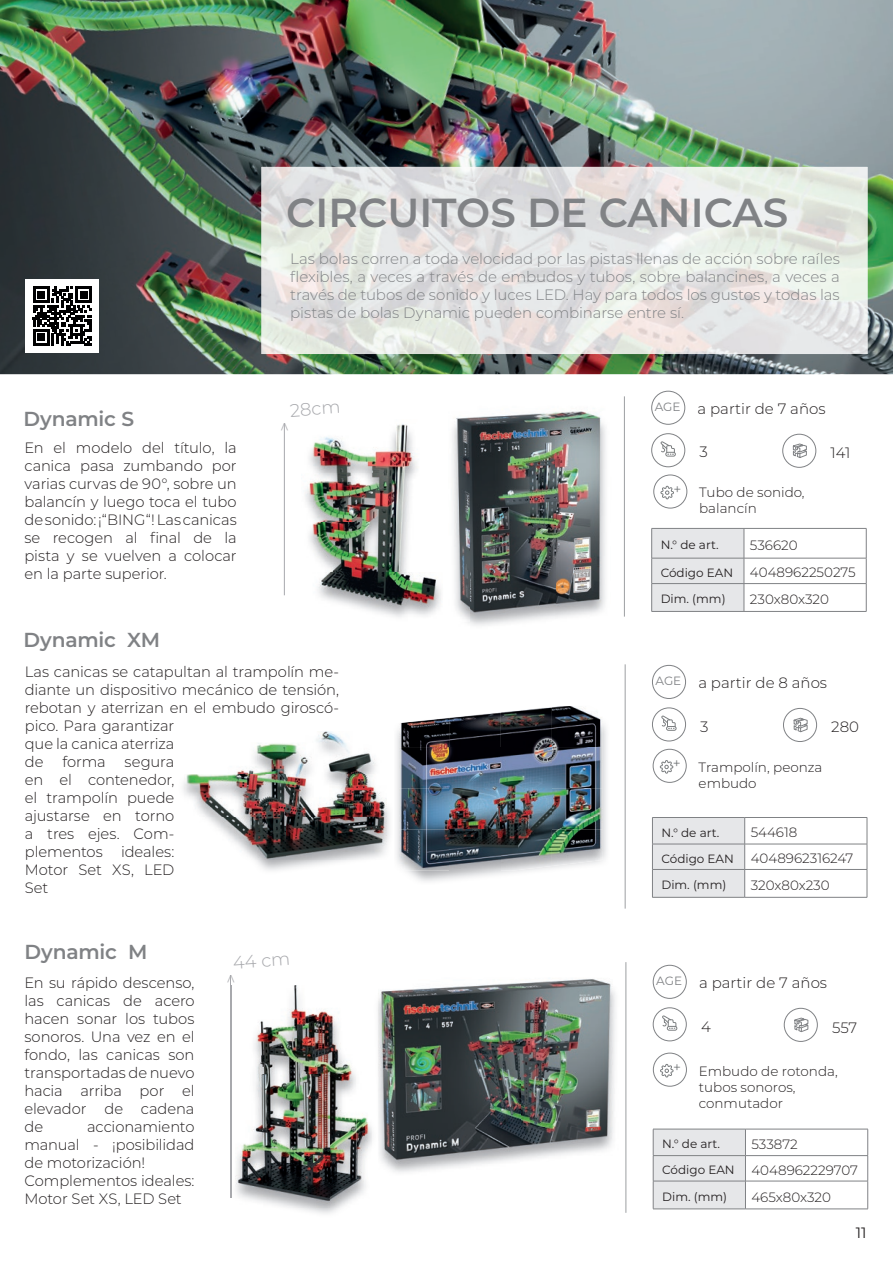
<style>
.page{position:relative;width:893px;height:1263px;background:#fff}
.page>*{position:absolute;margin:0;border:0;box-sizing:border-box;transform-origin:0 0}
.t1{font:600 40.5px "Montserrat";color:#808285}
.t2{font:600 20.25px "Montserrat";letter-spacing:-.01em;color:#808285}
.t3{font:300 18px "Montserrat";color:#a8a9ad}
.t4{font:300 15px/18px "Montserrat";letter-spacing:-.005em;color:#231f20;text-align:justify}
.t5{font:300 15px/18px "Montserrat";letter-spacing:-.005em;color:#808285;text-align:justify}
.t6{font:15px "Montserrat";color:#231f20}
.t7{font:100 13.8px "Montserrat";color:#7c7f81}
.t8{font:300 13.5px/16.2px "Montserrat";color:#231f20}
.t9{font:12px "Montserrat";color:#231f20}
.s1{font-weight:400;font-size:12px}
</style>
<div class="page">
<img style="left:0;top:0;width:893px;height:374px">
<img style="left:261px;top:167px;width:235px;height:187px">
<img style="left:496px;top:167px;width:134px;height:187px">
<img style="left:602px;top:167px;width:265px;height:178px">
<img style="left:271px;top:314px;width:255px;height:40px">
<img style="left:630px;top:307px;width:237px;height:47px">
<hr style="left:284px;top:423px;width:1px;height:172px;background:#a8a9ad">
<hr style="left:230px;top:975px;width:1px;height:222px;background:#a8a9ad">
<img style="left:456px;top:412px;width:100px;height:86px">
<img style="left:556px;top:412px;width:50px;height:206px">
<img style="left:469px;top:498px;width:87px;height:88px">
<img style="left:468px;top:586px;width:88px;height:40px">
<img style="left:399px;top:718px;width:51px;height:153px">
<img style="left:450px;top:712px;width:51px;height:159px">
<img style="left:501px;top:706px;width:102px;height:123px">
<img style="left:501px;top:829px;width:51px;height:42px">
<img style="left:552px;top:829px;width:51px;height:37px">
<img style="left:378px;top:983px;width:142px;height:95px">
<img style="left:520px;top:979px;width:96px;height:181px">
<img style="left:378px;top:1078px;width:143px;height:94px">
<img style="left:305px;top:424px;width:136px;height:193px">
<img style="left:305px;top:424px;width:41px;height:46px">
<img style="left:452px;top:419px;width:17px;height:202px">
<img style="left:183px;top:784px;width:207px;height:87px">
<img style="left:184px;top:731px;width:202px;height:129px">
<img style="left:231px;top:986px;width:1px;height:211px">
<img style="left:235px;top:986px;width:133px;height:222px">
<img style="left:357px;top:986px;width:18px;height:193px">
<div style="left:26px;top:279px;width:73px;height:74px;background:#fff"></div>
<svg style="left:33px;top:287px;width:59px;height:59px"></svg>
<hr style="left:33px;top:343px;width:16px;height:3px;background:#000001">
<div style="left:38px;top:334px;width:7px;height:7px;background:#000001"></div>
<hr style="left:744px;top:528px;width:122px;height:1px;background:#808285">
<hr style="left:744px;top:558px;width:122px;height:1px;background:#808285">
<hr style="left:744px;top:583px;width:122px;height:1px;background:#808285">
<svg style="left:651px;top:528px;width:94px;height:83px;background:#e0e1e3"></svg>
<svg style="left:866px;top:529px;width:1px;height:82px"></svg>
<hr style="left:651px;top:611px;width:93px;height:1px;background:#808285">
<hr style="left:744px;top:611px;width:122px;height:1px;background:#808285">
<div style="left:651px;top:391px;width:34px;height:33px;border:1px solid #808285;border-radius:50%"></div>
<div style="left:782px;top:434px;width:34px;height:33px;border:1px solid #808285;border-radius:50%"></div>
<div style="left:651px;top:433px;width:34px;height:34px;border:1px solid #808285;border-radius:50%"></div>
<div style="left:665px;top:452px;width:11px;height:4px;border:1px solid #7c7f81;border-radius:2px"></div>
<svg style="left:660px;top:441px;width:15px;height:14px"></svg>
<svg style="left:792px;top:443px;width:15px;height:15px"></svg>
<hr style="left:624px;top:396px;width:1px;height:221px;background:#9d9fa2">
<hr style="left:745px;top:817px;width:122px;height:1px;background:#808285">
<hr style="left:745px;top:844px;width:122px;height:1px;background:#808285">
<hr style="left:745px;top:869px;width:122px;height:1px;background:#808285">
<svg style="left:652px;top:817px;width:93px;height:80px;background:#e0e1e3"></svg>
<svg style="left:867px;top:818px;width:1px;height:79px"></svg>
<hr style="left:652px;top:897px;width:93px;height:1px;background:#808285">
<hr style="left:745px;top:897px;width:122px;height:1px;background:#808285">
<div style="left:652px;top:665px;width:34px;height:34px;border:1px solid #808285;border-radius:50%"></div>
<div style="left:783px;top:708px;width:34px;height:34px;border:1px solid #808285;border-radius:50%"></div>
<div style="left:652px;top:708px;width:34px;height:33px;border:1px solid #808285;border-radius:50%"></div>
<div style="left:666px;top:726px;width:10px;height:5px;border:1px solid #7c7f81;border-radius:2px"></div>
<svg style="left:661px;top:715px;width:15px;height:14px"></svg>
<svg style="left:793px;top:717px;width:15px;height:15px"></svg>
<hr style="left:625px;top:664px;width:1px;height:245px;background:#9d9fa2">
<hr style="left:745px;top:1129px;width:123px;height:1px;background:#808285">
<hr style="left:745px;top:1155px;width:123px;height:1px;background:#808285">
<hr style="left:745px;top:1181px;width:123px;height:1px;background:#808285">
<svg style="left:653px;top:1129px;width:93px;height:80px;background:#e0e1e3"></svg>
<svg style="left:867px;top:1129px;width:1px;height:80px"></svg>
<hr style="left:653px;top:1209px;width:92px;height:1px;background:#808285">
<hr style="left:745px;top:1209px;width:123px;height:1px;background:#808285">
<div style="left:653px;top:965px;width:33px;height:33px;border:1px solid #808285;border-radius:50%"></div>
<div style="left:784px;top:1008px;width:33px;height:33px;border:1px solid #808285;border-radius:50%"></div>
<div style="left:653px;top:1007px;width:33px;height:34px;border:1px solid #808285;border-radius:50%"></div>
<div style="left:667px;top:1026px;width:10px;height:4px;border:1px solid #7c7f81;border-radius:2px"></div>
<svg style="left:662px;top:1015px;width:15px;height:14px"></svg>
<svg style="left:794px;top:1017px;width:14px;height:15px"></svg>
<hr style="left:625px;top:962px;width:1px;height:251px;background:#9d9fa2">
<div style="left:654px;top:475px;width:33px;height:33px;border:1px solid #808285;border-radius:50%"></div>
<svg style="left:660px;top:486px;width:14px;height:13px"></svg>
<div style="left:653px;top:749px;width:33px;height:33px;border:1px solid #808285;border-radius:50%"></div>
<svg style="left:660px;top:760px;width:13px;height:14px"></svg>
<div style="left:653px;top:1053px;width:34px;height:33px;border:1px solid #808285;border-radius:50%"></div>
<svg style="left:660px;top:1064px;width:14px;height:14px"></svg>
<h1 class="t1" style="left:286px;top:184px;width:504px">CIRCUITOS DE CANICAS</h1>
<h2 class="t2" style="left:23px;top:405px;width:112px">Dynamic S</h2>
<p class="t4" style="left:24px;top:438px;width:214px">En el modelo del título, la canica pasa zumbando por varias curvas de 90°, sobre un balancín y luego toca el tubo de sonido: ¡“BING“! Las canicas se recogen al final de la pista y se vuelven a colocar en la parte superior.</p>
<h2 class="t2" style="left:23px;top:625px;width:138px">Dynamic XM</h2>
<p class="t5" style="left:290px;top:250px;width:551px">Las bolas corren a toda velocidad por las pistas llenas de acción sobre raíles flexibles, a veces a través de embudos y tubos, sobre balancines, a veces a través de tubos de sonido y luces LED. Hay para todos los gustos y todas las pistas de bolas Dynamic pueden combinarse entre sí.</p>
<p class="t3" style="left:289px;top:398px;width:52px;rotate:-4deg">28cm</p>
<p class="t3" style="left:279px;top:414px;width:12px">^</p>
<p class="t4" style="left:655px;top:399px;width:172px"><sup>AGE</sup> a partir de 7 años</p>
<p class="t4" style="left:699px;top:443px;width:10px">3</p>
<p class="t4" style="left:830px;top:443px;width:22px">141</p>
<p class="t7" style="left:673px;top:480px;width:9px">+</p>
<p class="t8" style="left:699px;top:483px;width:107px">Tubo de sonido, balancín</p>
<p class="t9" style="left:661px;top:537px;width:59px">N.° de art.</p>
<p class="t8" style="left:661px;top:531px;width:197px;line-height:27.6px;text-indent:89px">536620<br><span class="s1">Código EAN</span> 4048962250275</p>
<p class="t9" style="left:661px;top:591px;width:66px">Dim. (mm)</p>
<p class="t8" style="left:750px;top:591px;width:81px">230x80x320</p>
<p class="t4" style="left:25px;top:662px;width:316px;text-align:left">Las canicas se catapultan al trampolín me&shy;diante un dispositivo mecánico de tensión, rebotan y aterrizan en el embudo giroscó&shy;pico. Para garantizar<br>que la canica aterriza<br>de</p>
<p class="t4" style="left:655px;top:673px;width:173px"><sup>AGE</sup> a partir de 8 años</p>
<p class="t4" style="left:700px;top:717px;width:10px">3</p>
<p class="t4" style="left:831px;top:717px;width:29px">280</p>
<p class="t4" style="left:62px;top:752px;width:45px">forma</p>
<p class="t4" style="left:25px;top:752px;width:151px;text-indent:100px">segura en el contenedor, el trampolín puede ajustarse en torno a tres ejes. Com&shy;plementos ideales:<br>Motor Set XS, LED Set</p>
<p class="t7" style="left:673px;top:754px;width:9px">+</p>
<p class="t8" style="left:699px;top:759px;width:125px">Trampolín, peonza embudo</p>
<p class="t9" style="left:661px;top:824px;width:59px">N.° de art.</p>
<p class="t8" style="left:661px;top:819px;width:193px;line-height:26px;text-indent:89px">544618<br><span class="s1">Código EAN</span> 4048962316247</p>
<p class="t9" style="left:661px;top:877px;width:66px">Dim. (mm)</p>
<p class="t8" style="left:751px;top:876px;width:80px">320x80x230</p>
<h2 class="t2" style="left:24px;top:937px;width:125px">Dynamic M</h2>
<p class="t4" style="left:24px;top:973px;width:172px">En su rápido descenso, las canicas de acero hacen sonar los tubos sonoros. Una vez en el fondo, las canicas son transportadas de nuevo hacia arriba por el elevador de cadena de</p>
<p class="t4" style="left:24px;top:1117px;width:172px;text-align:left;text-indent:63px">accionamiento manual - ¡posibilidad de motorización!<br>Complementos ideales:<br>Motor Set XS, LED Set</p>
<p class="t3" style="left:232px;top:950px;width:59px;rotate:-4deg">44 cm</p>
<p class="t3" style="left:226px;top:966px;width:12px">^</p>
<p class="t4" style="left:656px;top:973px;width:172px"><sup>AGE</sup> a partir de 7 años</p>
<p class="t4" style="left:701px;top:1017px;width:11px">4</p>
<p class="t4" style="left:832px;top:1018px;width:27px">557</p>
<p class="t7" style="left:673px;top:1058px;width:9px">+</p>
<p class="t8" style="left:699px;top:1062px;width:140px">Embudo de rotonda, tubos sonoros, conmutador</p>
<p class="t9" style="left:662px;top:1136px;width:59px">N.° de art.</p>
<p class="t8" style="left:662px;top:1131px;width:197px;line-height:26px;text-indent:89px">533872<br><span class="s1">Código EAN</span> 4048962229707</p>
<p class="t9" style="left:662px;top:1188px;width:66px">Dim. (mm)</p>
<p class="t8" style="left:751px;top:1188px;width:81px">465x80x320</p>
<p class="t6" style="left:856px;top:1222px;width:12px">11</p>
</div>
